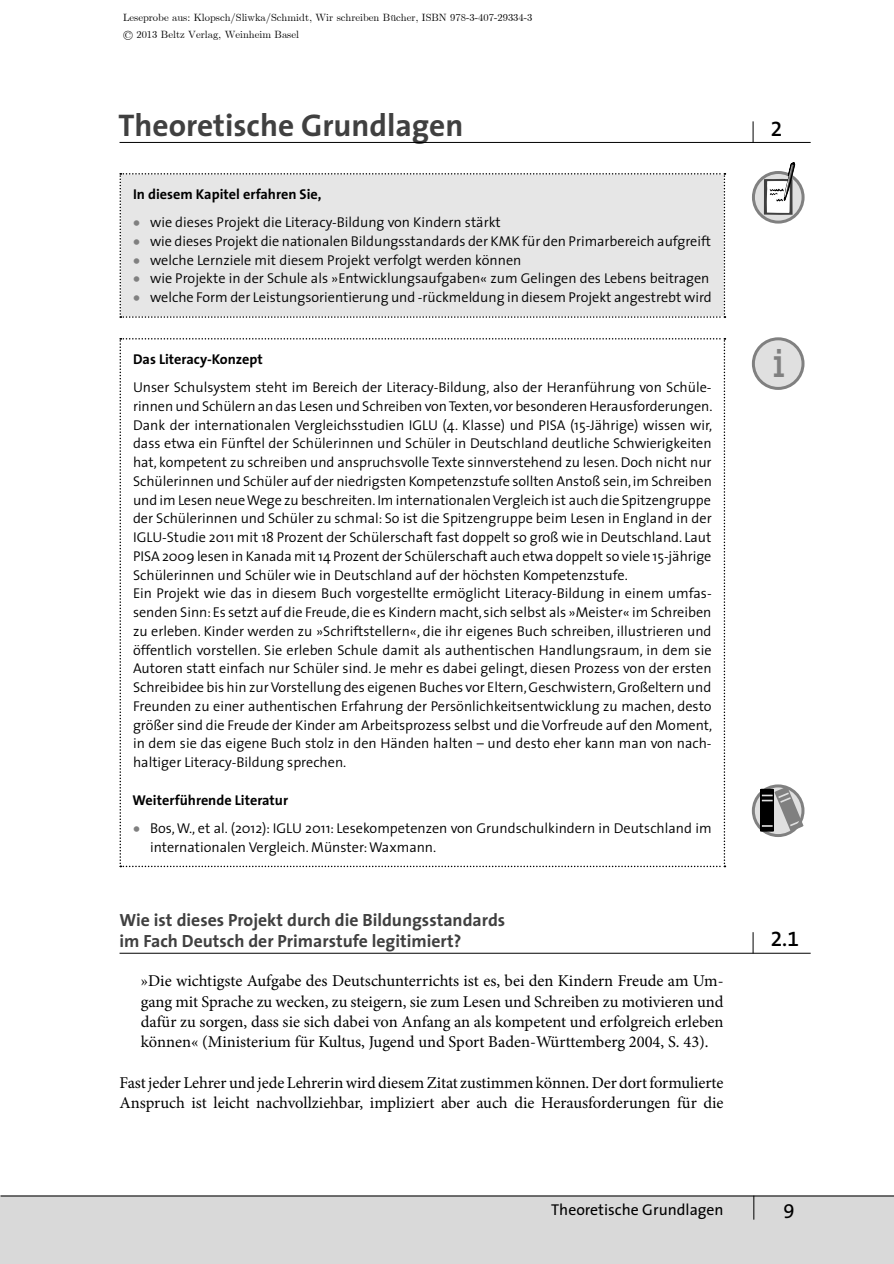
<style>
.page{position:relative;width:894px;height:1264px;background:#fff}
.page>*{position:absolute;margin:0;border:0;box-sizing:border-box;transform-origin:0 0}
.t1{font:500 42px "Lubalin Graph Itc T";color:#808080}
.t2{font:700 31.5px "The Sans";color:#404040}
.t3{font:21px "The Sans Semi Bold Expert";color:#000}
.t4{font:20.25px "The Sans Expert";color:#000}
.t5{font:700 17.7px/21px "The Sans";color:#404040}
.t6{font:16.5px/20.2px "Minion Pro";letter-spacing:-.005em;color:#000;text-align:justify}
.t7{font:15.75px "The Sans";color:#000}
.t8{font:300 14.25px/18.8px "The Sans";color:#000}
.t9{font:700 14.25px "The Sans";color:#000}
.t10{font:10.5px/17.5px "Euclid";color:#000}
.s1{font-family:"Minion";font-weight:900;font-size:21px;color:#808080}
</style>
<div class="page">
<div style="left:0;top:1196px;width:893px;height:68px;background:#d9d9d9"></div>
<hr style="left:0;top:1196px;width:893px;height:1px;background:#000">
<svg style="left:753px;top:1196px;width:1px;height:24px"></svg>
<div style="left:119px;top:173px;width:606px;height:145px;background:#e6e6e6"></div>
<svg style="left:119px;top:338px;width:606px;height:529px"></svg>
<hr style="left:119px;top:142px;width:691px;height:1px;background:#000">
<svg style="left:752px;top:121px;width:1px;height:21px"></svg>
<svg style="left:753px;top:172px;width:50px;height:50px"></svg>
<div style="left:751px;top:171px;width:53px;height:53px;border:3px solid #808080;border-radius:50%"></div>
<svg style="left:763px;top:162px;width:32px;height:53px"></svg>
<div style="left:753px;top:339px;width:50px;height:49px;background:#e0e0e0;border-radius:50%"></div>
<div style="left:751px;top:337px;width:53px;height:53px;border:3px solid #808080;border-radius:50%"></div>
<svg style="left:753px;top:786px;width:50px;height:50px"></svg>
<div style="left:751px;top:784px;width:53px;height:53px;border:3px solid #808080;border-radius:50%"></div>
<svg style="left:760px;top:787px;width:43px;height:45px;background:#808080"></svg>
<hr style="left:119px;top:953px;width:691px;height:1px;background:#000">
<svg style="left:752px;top:932px;width:1px;height:21px"></svg>
<p class="t10" style="left:123px;top:9px;width:411px">Leseprobe aus: Klopsch/Sliwka/Schmidt, Wir schreiben Bücher, ISBN 978-3-407-29334-3 © 2013 Beltz Verlag, Weinheim Basel</p>
<h2 class="t2" style="left:118px;top:107px;width:346px">Theoretische Grundlagen</h2>
<p class="t9" style="left:133px;top:186px;width:190px">In diesem Kapitel erfahren Sie,</p>
<p class="t8" style="left:133px;top:213px;width:369px"><span class="s1">•</span> wie dieses Projekt die Literacy-Bildung von Kindern stärkt</p>
<p class="t8" style="left:133px;top:232px;width:579px"><span class="s1">•</span> wie dieses Projekt die nationalen Bildungsstandards der KMK für den Primarbereich aufgreift</p>
<p class="t8" style="left:133px;top:250px;width:390px"><span class="s1">•</span> welche Lernziele mit diesem Projekt verfolgt werden können</p>
<p class="t8" style="left:133px;top:269px;width:578px"><span class="s1">•</span> wie Projekte in der Schule als »Entwicklungsaufgaben« zum Gelingen des Lebens beitragen</p>
<p class="t8" style="left:133px;top:288px;width:580px"><span class="s1">•</span> welche Form der Leistungsorientierung und -rückmeldung in diesem Projekt angestrebt wird</p>
<p class="t9" style="left:133px;top:351px;width:131px">Das Literacy-Konzept</p>
<p class="t8" style="left:133px;top:378px;width:581px">Unser Schulsystem steht im Bereich der Literacy-Bildung, also der Heranführung von Schüle&shy;rinnen und Schülern an das Lesen und Schreiben vonTexten,vor besonderen Herausforderungen .<br>Dank der internationalen Vergleichsstudien IGLU (4 . Klasse) und PISA (15-Jährige) wissen wir, dass etwa ein Fünftel der Schülerinnen und Schüler in Deutschland deutliche Schwierigkeiten hat, kompetent zu schreiben und anspruchsvolle Texte sinnverstehend zu lesen . Doch nicht nur Schülerinnen und Schüler auf der niedrigsten Kompetenzstufe sollten Anstoß sein,im Schreiben und im Lesen neueWege zu beschreiten . Im internationalen Vergleich ist auch die Spitzengruppe der Schülerinnen und Schüler zu schmal: So ist die Spitzengruppe beim Lesen in England in der IGLU-Studie 2011 mit 18 Prozent der Schülerschaft fast doppelt so groß wie in Deutschland . Laut PISA 2009 lesen in Kanada mit 14 Prozent der Schülerschaft auch etwa doppelt so viele 15-jährige Schülerinnen und Schüler wie in Deutschland auf der höchsten Kompetenzstufe .<br>Ein Projekt wie das in diesem Buch vorgestellte ermöglicht Literacy-Bildung in einem umfas&shy;senden Sinn:Es setzt auf die Freude, die es Kindern macht, sich selbst als »Meister« im Schreiben zu erleben . Kinder werden zu »Schriftstellern«, die ihr eigenes Buch schreiben, illustrieren und öffentlich vorstellen . Sie erleben Schule damit als authentischen Handlungsraum, in dem sie Autoren statt einfach nur Schüler sind . Je mehr es dabei gelingt, diesen Prozess von der ersten Schreibidee bis hin zurVorstellung des eigenen Buches vor Eltern,Geschwistern,Großeltern und Freunden zu einer authentischen Erfahrung der Persönlichkeitsentwicklung zu machen, desto größer sind die Freude der Kinder am Arbeitsprozess selbst und die Vorfreude auf den Moment, in dem sie das eigene Buch stolz in den Händen halten – und desto eher kann man von nach&shy;haltiger Literacy-Bildung sprechen .</p>
<p class="t9" style="left:133px;top:791px;width:157px">Weiterführende Literatur</p>
<p class="t8" style="left:150px;top:818px;width:563px;text-indent:-17px"><span class="s1">•</span> Bos,W ., et al . (2012): IGLU 2011: Lesekompetenzen von Grundschulkindern in Deutschland im internationalen Vergleich . Münster:Waxmann .</p>
<p class="t5" style="left:119px;top:909px;width:387px">Wie ist dieses Projekt durch die Bildungsstandards im Fach Deutsch der Primarstufe legitimiert?</p>
<p class="t6" style="left:141px;top:971px;width:584px">»Die wichtigste Aufgabe des Deutschunterrichts ist es, bei den Kindern Freude am Um&shy;gang mit Sprache zu wecken, zu steigern, sie zum Lesen und Schreiben zu motivieren und dafür zu sorgen, dass sie sich dabei von Anfang an als kompetent und erfolgreich erleben können« (Ministerium für Kultus, Jugend und Sport Baden-Württemberg 2004, S. 43).</p>
<p class="t6" style="left:119px;top:1072px;width:605px">Fastjeder Lehrer undjedeLehrerinwirddiesem Zitatzustimmen können.Derdortformulierte<br>Anspruch ist leicht nachvollziehbar, impliziert aber auch die Herausforderungen für die</p>
<h3 class="t3" style="left:770px;top:111px;width:13px">2</h3>
<h1 class="t1" style="left:772px;top:339px;width:14px">i</h1>
<h3 class="t3" style="left:770px;top:921px;width:30px">2.1</h3>
<p class="t7" style="left:551px;top:1204px;width:174px">Theoretische Grundlagen</p>
<h3 class="t4" style="left:783px;top:1194px;width:13px">9</h3>
</div>
